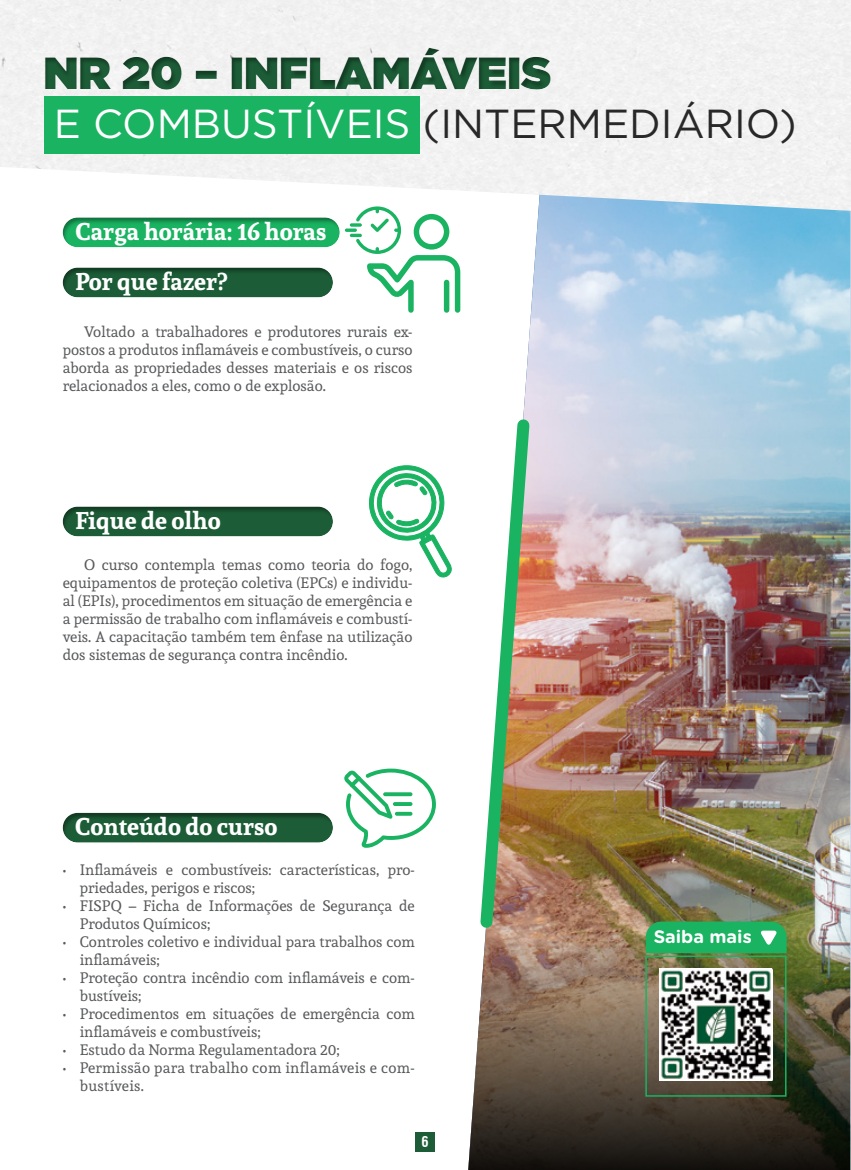
<style>
.page{position:relative;width:851px;height:1170px;background:#fff}
.page>*{position:absolute;margin:0;border:0;box-sizing:border-box;transform-origin:0 0}
.t1{font:900 45px "Gotham";color:#1c5c36}
.t2{font:40.5px "Gotham";color:#292829}
.t3{font:700 24px "Andada";color:#fff}
.t4{font:700 18px "Gotham Rounded";color:#fff}
.t5{font:15px/18px "Andada";color:#58595b}
.t6{font:15px/18px "Andada";letter-spacing:.02em;color:#58595b}
.t7{font:700 condensed 14.4px "Swiss 721 BT";color:#fff}
.s1{color:#fff}
</style>
<div class="page">
<div style="left:415px;top:1131px;width:20px;height:20px;background:#1c5c36"></div>
<img style="left:523px;top:211px;width:327px;height:722px">
<img style="left:468px;top:933px;width:382px;height:236px">
<svg style="left:369px;top:465px;width:83px;height:112px"></svg>
<svg style="left:645px;top:921px;width:141px;height:32px;background:#25b365"></svg>
<div style="left:645px;top:955px;width:141px;height:141px;border:2px solid #19b361"></div>
<img style="left:473px;top:412px;width:63px;height:522px">
<img style="left:0;top:0;width:850px;height:211px">
<div style="left:51px;top:256px;width:295px;height:42px;background:#000;opacity:.35"></div>
<div style="left:51px;top:495px;width:295px;height:42px;background:#000;opacity:.35"></div>
<div style="left:51px;top:801px;width:295px;height:42px;background:#000;opacity:.35"></div>
<div style="left:44px;top:97px;width:375px;height:57px;background:#19b361"></div>
<div style="left:31px;top:40px;width:747px;height:70px;background:#000;opacity:.35"></div>
<svg style="left:344px;top:768px;width:92px;height:79px"></svg>
<hr style="left:393px;top:802px;width:19px;height:3px;background:#19b361;border-radius:2px">
<svg style="left:383px;top:792px;width:29px;height:4px"></svg>
<svg style="left:395px;top:811px;width:17px;height:4px"></svg>
<div style="left:51px;top:206px;width:301px;height:42px;background:#000;opacity:.35"></div>
<svg style="left:345px;top:228px;width:12px;height:4px"></svg>
<svg style="left:350px;top:206px;width:110px;height:107px"></svg>
<img style="left:659px;top:967px;width:112px;height:113px">
<h1 class="t1" style="left:43px;top:40px;width:509px">NR 20 – INFLAMÁVEIS</h1>
<h2 class="t2" style="left:54px;top:101px;width:744px"><span class="s1">E COMBUSTÍVEIS</span> (INTERMEDIÁRIO)</h2>
<h3 class="t3" style="left:75px;top:215px;width:252px">Carga horária: 16 horas</h3>
<h3 class="t3" style="left:75px;top:265px;width:154px">Por que fazer?</h3>
<p class="t5" style="left:63px;top:323px;width:351px;text-align:justify;text-indent:21px">Voltado a trabalhadores e produtores rurais ex&shy;postos a produtos inflamáveis e combustíveis, o curso aborda as propriedades desses materiais e os riscos relacionados a eles, como o de explosão.</p>
<h3 class="t3" style="left:75px;top:504px;width:147px">Fique de olho</h3>
<p class="t5" style="left:63px;top:555px;width:351px;text-align:justify;text-indent:21px">O curso contempla temas como teoria do fogo, equipamentos de proteção coletiva (EPCs) e individu&shy;al (EPIs), procedimentos em situação de emergência e a permissão de trabalho com inflamáveis e combustí&shy;veis. A capacitação também tem ênfase na utilização dos sistemas de segurança contra incêndio.</p>
<h3 class="t3" style="left:75px;top:810px;width:204px">Conteúdo do curso</h3>
<p class="t5" style="left:80px;top:860px;width:336px;text-indent:-17px">• Inflamáveis e combustíveis: características, pro&shy;priedades, perigos e riscos;</p>
<p class="t5" style="left:80px;top:896px;width:336px;text-indent:-17px">• FISPQ – Ficha de Informações de Segurança de<br>Produtos Químicos;</p>
<p class="t5" style="left:80px;top:932px;width:336px;text-indent:-17px">• Controles coletivo e individual para trabalhos com inflamáveis;</p>
<p class="t5" style="left:80px;top:968px;width:336px;text-indent:-17px">• Proteção contra incêndio com inflamáveis e com&shy;bustíveis;</p>
<p class="t5" style="left:80px;top:1004px;width:336px;text-indent:-17px">• Procedimentos em situações de emergência com inflamáveis e combustíveis;</p>
<p class="t5" style="left:63px;top:1040px;width:278px">• Estudo da Norma Regulamentadora 20;</p>
<p class="t6" style="left:80px;top:1058px;width:336px;text-indent:-17px">• Permissão para trabalho com inflamáveis e com&shy;bustíveis.</p>
<p class="t7" style="left:421px;top:1133px;width:9px">6</p>
<p class="t4" style="left:653px;top:923px;width:100px">Saiba mais</p>
</div>
